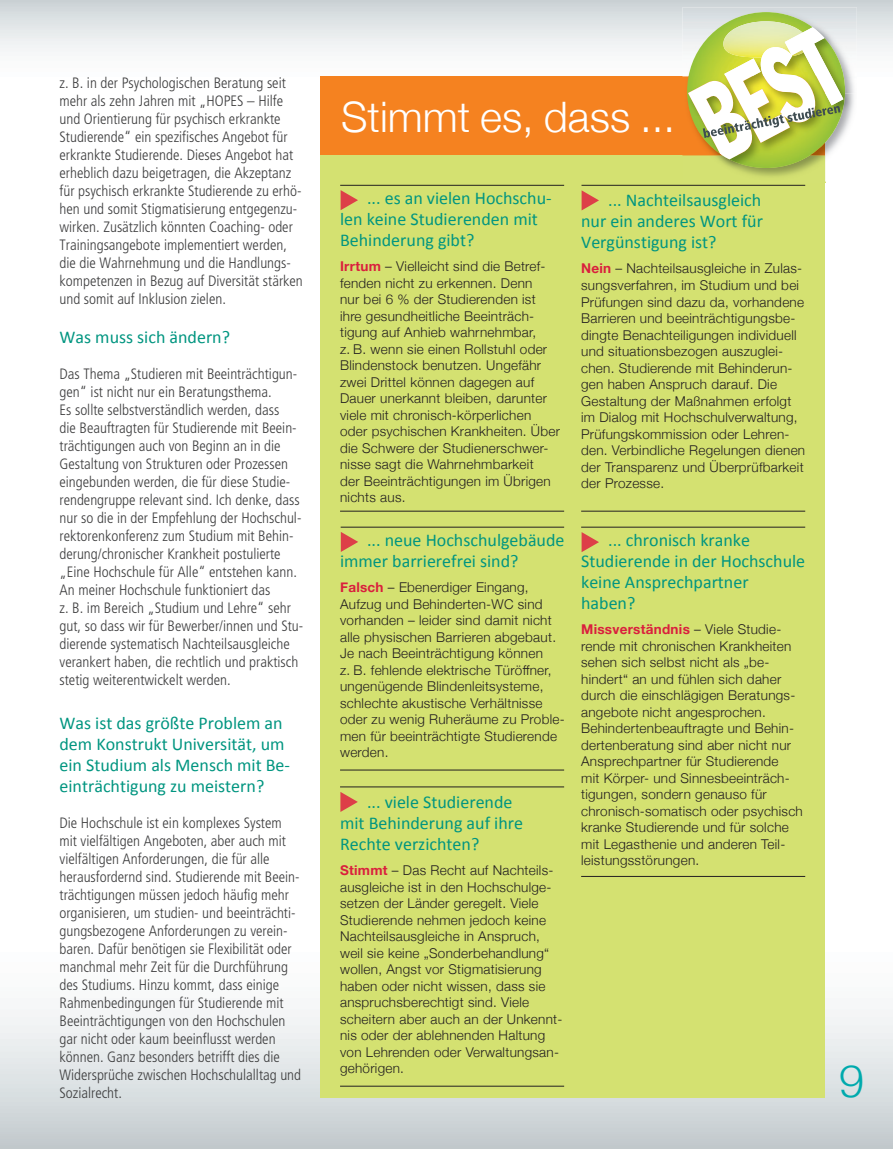
<style>
.page{position:relative;width:893px;height:1149px;background:#fff}
.page>*{position:absolute;margin:0;border:0;box-sizing:border-box;transform-origin:0 0}
.t1{font:300 45px "Helvetica Neue";color:#00aaad}
.t2{font:300 42px "Helvetica Neue";color:#fff}
.t3{font:18px/21px "Calibri";color:#009580}
.t4{font:300 condensed 15px/18px "Frutiger";color:#3e3e3f}
.t5{font:300 13.5px/16.5px "Helvetica Neue";letter-spacing:.02em;color:#231f20}
.s1{font-weight:700;color:#da1f3d}
</style>
<div class="page">
<div style="left:0;top:919px;width:893px;height:229px;background:linear-gradient(to bottom,#fff,#cad1d2)"></div>
<svg style="left:0;top:0;width:893px;height:77px"></svg>
<div style="left:320px;top:77px;width:505px;height:79px;background:#f58220"></div>
<div style="left:320px;top:156px;width:505px;height:941px;background:#d4e171"></div>
<img style="left:843px;top:94px;width:11px;height:42px">
<img style="left:682px;top:7px;width:175px;height:87px">
<img style="left:687px;top:12px;width:158px;height:104px">
<img style="left:723px;top:21px;width:79px;height:4px">
<svg style="left:682px;top:25px;width:161px;height:157px"></svg>
<hr style="left:340px;top:185px;width:224px;height:1px;background:#231f20">
<svg style="left:341px;top:190px;width:17px;height:20px"></svg>
<hr style="left:340px;top:510px;width:224px;height:1px;background:#231f20">
<hr style="left:341px;top:526px;width:223px;height:1px;background:#231f20">
<hr style="left:340px;top:769px;width:224px;height:1px;background:#231f20">
<hr style="left:340px;top:786px;width:224px;height:1px;background:#231f20">
<hr style="left:340px;top:1085px;width:224px;height:1px;background:#231f20">
<hr style="left:581px;top:185px;width:224px;height:1px;background:#231f20">
<hr style="left:581px;top:510px;width:224px;height:1px;background:#231f20">
<hr style="left:581px;top:526px;width:224px;height:1px;background:#231f20">
<hr style="left:581px;top:875px;width:224px;height:1px;background:#231f20">
<svg style="left:582px;top:190px;width:17px;height:20px"></svg>
<svg style="left:341px;top:532px;width:17px;height:20px"></svg>
<svg style="left:582px;top:532px;width:17px;height:20px"></svg>
<svg style="left:340px;top:792px;width:18px;height:19px"></svg>
<p class="t4" style="left:60px;top:74px;width:245px">z. B. in der Psychologischen Beratung seit mehr als zehn Jahren mit „HOPES – Hilfe und Orientierung für psychisch erkrankte Studierende“ ein spezifisches Angebot für erkrankte Studierende. Dieses Angebot hat erheblich dazu beigetragen, die Akzeptanz für psychisch erkrankte Studierende zu erhö&shy;hen und somit Stigmatisierung entgegenzu&shy;wirken. Zusätzlich könnten Coaching- oder Trainingsangebote implementiert werden, die die Wahrnehmung und die Handlungs&shy;kompetenzen in Bezug auf Diversität stärken und somit auf Inklusion zielen.</p>
<h3 class="t3" style="left:60px;top:325px;width:172px">Was muss sich ändern?</h3>
<p class="t4" style="left:60px;top:365px;width:245px">Das Thema „Studieren mit Beeinträchtigun&shy;gen“ ist nicht nur ein Beratungsthema.<br>Es sollte selbstverständlich werden, dass<br>die Beauftragten für Studierende mit Beein&shy;trächtigungen auch von Beginn an in die Gestaltung von Strukturen oder Prozessen eingebunden werden, die für diese Studie&shy;rendengruppe relevant sind. Ich denke, dass nur so die in der Empfehlung der Hochschul&shy;rektorenkonferenz zum Studium mit Behin&shy;derung/chronischer Krankheit postulierte „Eine Hochschule für Alle“ entstehen kann.<br>An meiner Hochschule funktioniert das<br>z. B. im Bereich „Studium und Lehre“ sehr gut, so dass wir für Bewerber/innen und Stu&shy;dierende systematisch Nachteilsausgleiche verankert haben, die rechtlich und praktisch stetig weiterentwickelt werden.</p>
<h3 class="t3" style="left:60px;top:711px;width:232px">Was ist das größte Problem an dem Konstrukt Universität, um ein Studium als Mensch mit Be&shy;einträchtigung zu meistern?</h3>
<p class="t4" style="left:60px;top:813px;width:243px">Die Hochschule ist ein komplexes System mit vielfältigen Angeboten, aber auch mit vielfältigen Anforderungen, die für alle herausfordernd sind. Studierende mit Beein&shy;trächtigungen müssen jedoch häufig mehr organisieren, um studien- und beeinträchti&shy;gungsbezogene Anforderungen zu verein&shy;baren. Dafür benötigen sie Flexibilität oder manchmal mehr Zeit für die Durchführung des Studiums. Hinzu kommt, dass einige Rahmenbedingungen für Studierende mit Beeinträchtigungen von den Hochschulen gar nicht oder kaum beeinflusst werden können. Ganz besonders betrifft dies die Widersprüche zwischen Hochschulalltag und Sozialrecht.</p>
<h2 class="t2" style="left:341px;top:83px;width:336px">Stimmt es, dass ...</h2>
<h3 class="t3" style="left:340px;top:187px;width:213px;text-indent:27px">... es an vielen Hochschu&shy;len keine Studierenden mit<br>Behinderung gibt?</h3>
<p class="t5" style="left:340px;top:257px;width:221px"><span class="s1">Irrtum</span> – Vielleicht sind die Betref&shy;fenden nicht zu erkennen. Denn<br>nur bei 6 % der Studierenden ist ihre gesundheitliche Beeinträch&shy;tigung auf Anhieb wahrnehmbar,<br>z. B. wenn sie einen Rollstuhl oder<br>Blindenstock benutzen. Ungefähr zwei Drittel können dagegen auf<br>Dauer unerkannt bleiben, darunter viele mit chronisch-körperlichen oder psychischen Krankheiten. Über die Schwere der Studienerschwer&shy;nisse sagt die Wahrnehmbarkeit<br>der Beeinträchtigungen im Übrigen nichts aus.</p>
<h3 class="t3" style="left:340px;top:528px;width:226px;text-indent:27px">... neue Hochschulgebäude immer barrierefrei sind?</h3>
<p class="t5" style="left:340px;top:578px;width:226px"><span class="s1">Falsch</span> – Ebenerdiger Eingang,<br>Aufzug und Behinderten-WC sind vorhanden – leider sind damit nicht alle physischen Barrieren abgebaut.<br>Je nach Beeinträchtigung können<br>z. B. fehlende elektrische Türöffner, ungenügende Blindenleitsysteme, schlechte akustische Verhältnisse oder zu wenig Ruheräume zu Proble&shy;men für beeinträchtigte Studierende werden.</p>
<h3 class="t3" style="left:340px;top:790px;width:184px;text-indent:27px">... viele Studierende mit Behinderung auf ihre<br>Rechte verzichten?</h3>
<p class="t5" style="left:340px;top:860px;width:224px"><span class="s1">Stimmt</span> – Das Recht auf Nachteils&shy;ausgleiche ist in den Hochschulge&shy;setzen der Länder geregelt. Viele<br>Studierende nehmen jedoch keine<br>Nachteilsausgleiche in Anspruch, weil sie keine „Sonderbehandlung“ wollen, Angst vor Stigmatisierung haben oder nicht wissen, dass sie anspruchsberechtigt sind. Viele scheitern aber auch an der Unkennt&shy;nis oder der ablehnenden Haltung von Lehrenden oder Verwaltungsan&shy;gehörigen.</p>
<h3 class="t3" style="left:581px;top:189px;width:183px;text-align:justify;text-indent:27px">... Nachteilsausgleich nur ein anderes Wort für Vergünstigung ist?</h3>
<p class="t5" style="left:581px;top:259px;width:226px"><span class="s1">Nein</span> – Nachteilsausgleiche in Zulas&shy;sungsverfahren, im Studium und bei Prüfungen sind dazu da, vorhandene Barrieren und beeinträchtigungsbe&shy;dingte Benachteiligungen individuell und situationsbezogen auszuglei&shy;chen. Studierende mit Behinderun&shy;gen haben Anspruch darauf. Die Gestaltung der Maßnahmen erfolgt im Dialog mit Hochschulverwaltung, Prüfungskommission oder Lehren&shy;den. Verbindliche Regelungen dienen der Transparenz und Überprüfbarkeit der Prozesse.</p>
<h3 class="t3" style="left:581px;top:528px;width:226px;text-indent:27px">... chronisch kranke<br>Studierende in der Hochschule keine Ansprechpartner haben?</h3>
<p class="t5" style="left:581px;top:620px;width:223px"><span class="s1">Missverständnis</span> – Viele Studie&shy;rende mit chronischen Krankheiten sehen sich selbst nicht als „be&shy;hindert“ an und fühlen sich daher durch die einschlägigen Beratungs&shy;angebote nicht angesprochen.<br>Behindertenbeauftragte und Behin&shy;dertenberatung sind aber nicht nur Ansprechpartner für Studierende<br>mit Körper- und Sinnesbeeinträch&shy;tigungen, sondern genauso für chronisch-somatisch oder psychisch kranke Studierende und für solche mit Lega sthenie und anderen Teil&shy;leistungsstörungen.</p>
<h1 class="t1" style="left:839px;top:1043px;width:27px">9</h1>
</div>
